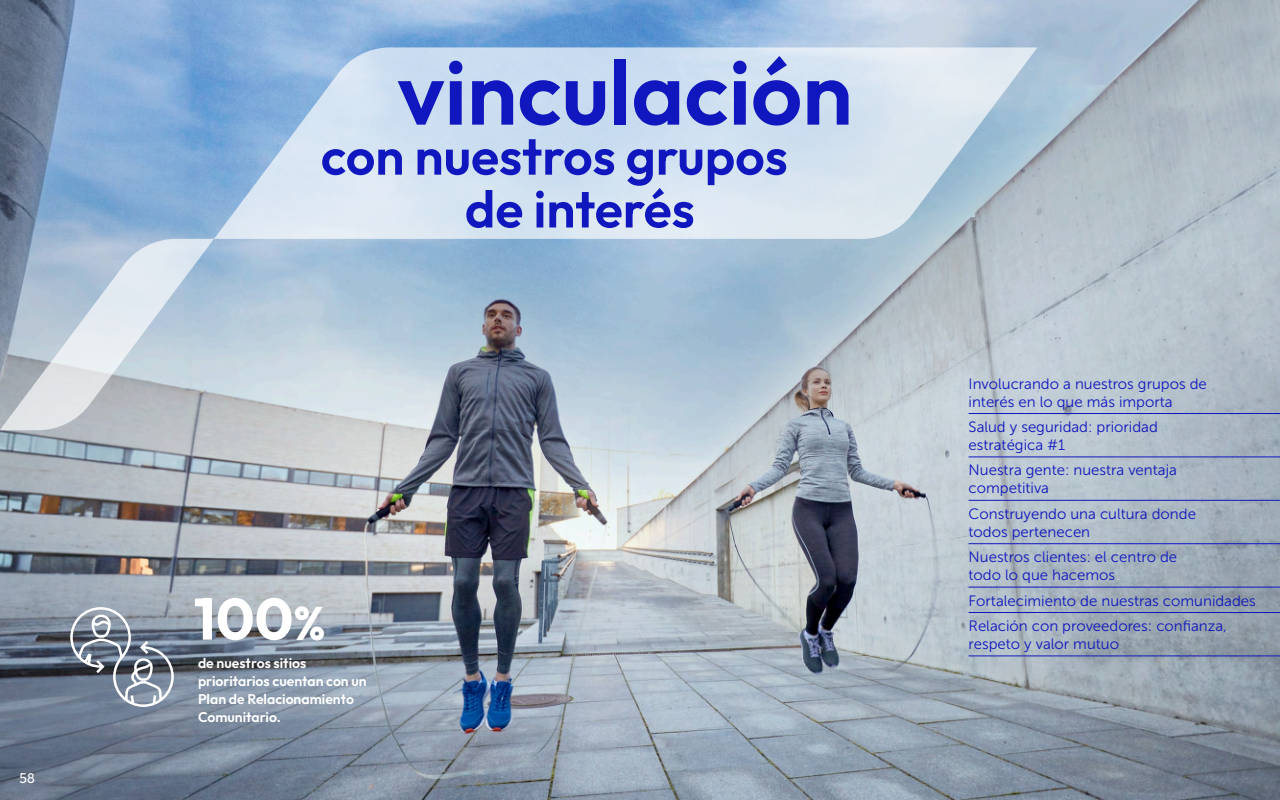
<style>
.page{position:relative;width:1280px;height:800px;background:#fff}
.page>*{position:absolute;margin:0;border:0;box-sizing:border-box;transform-origin:0 0}
.t1{font:600 90px "Outfit";color:#1017be}
.t2{font:700 58.3px "Outfit";color:#fff}
.t3{font:600 51.8px "Outfit";color:#1017be}
.t4{font:15px/18px "Museo Sans 300";color:#1017be}
.t5{font:600 14px/18px "Outfit";color:#fff}
.t6{font:14px "Outfit";color:#fff}
.s1{font-size:47px}
</style>
<div class="page">
<img style="left:0;top:0;width:1280px;height:800px">
<svg style="left:214px;top:47px;width:824px;height:192px;fill:#d1e1f1"></svg>
<svg style="left:0;top:239px;width:214px;height:191px"></svg>
<hr style="left:969px;top:413px;width:311px;height:1px;background:#1017be">
<hr style="left:969px;top:457px;width:311px;height:1px;background:#1017be">
<hr style="left:969px;top:500px;width:311px;height:1px;background:#1017be">
<hr style="left:969px;top:543px;width:311px;height:1px;background:#1017be">
<hr style="left:969px;top:587px;width:311px;height:1px;background:#1017be">
<hr style="left:969px;top:612px;width:311px;height:1px;background:#1017be">
<hr style="left:969px;top:656px;width:311px;height:1px;background:#1017be">
<svg style="left:69px;top:606px;width:106px;height:102px"></svg>
<p class="t6" style="left:20px;top:769px;width:17px">58</p>
<p class="t1" style="left:398px;top:34px;width:457px">vinculación</p>
<p class="t3" style="left:321px;top:122px;width:468px">con nuestros grupos</p>
<p class="t3" style="left:465px;top:175px;width:231px">de interés</p>
<p class="t2" style="left:194px;top:580px;width:133px">100<span class="s1">%</span></p>
<p class="t5" style="left:198px;top:655px;width:170px">de nuestros sitios prioritarios cuentan con un<br>Plan de Relacionamiento<br>Comunitario.</p>
<p class="t4" style="left:969px;top:375px;width:240px">Involucrando a nuestros grupos de interés en lo que más importa</p>
<p class="t4" style="left:969px;top:418px;width:191px">Salud y seguridad: prioridad estratégica #1</p>
<p class="t4" style="left:969px;top:461px;width:210px">Nuestra gente: nuestra ventaja competitiva</p>
<p class="t4" style="left:969px;top:505px;width:229px">Construyendo una cultura donde todos pertenecen</p>
<p class="t4" style="left:969px;top:548px;width:210px">Nuestros clientes: el centro de todo lo que hacemos</p>
<p class="t4" style="left:969px;top:592px;width:289px">Fortalecimiento de nuestras comunidades</p>
<p class="t4" style="left:969px;top:617px;width:260px">Relación con proveedores: confianza, respeto y valor mutuo</p>
</div>
